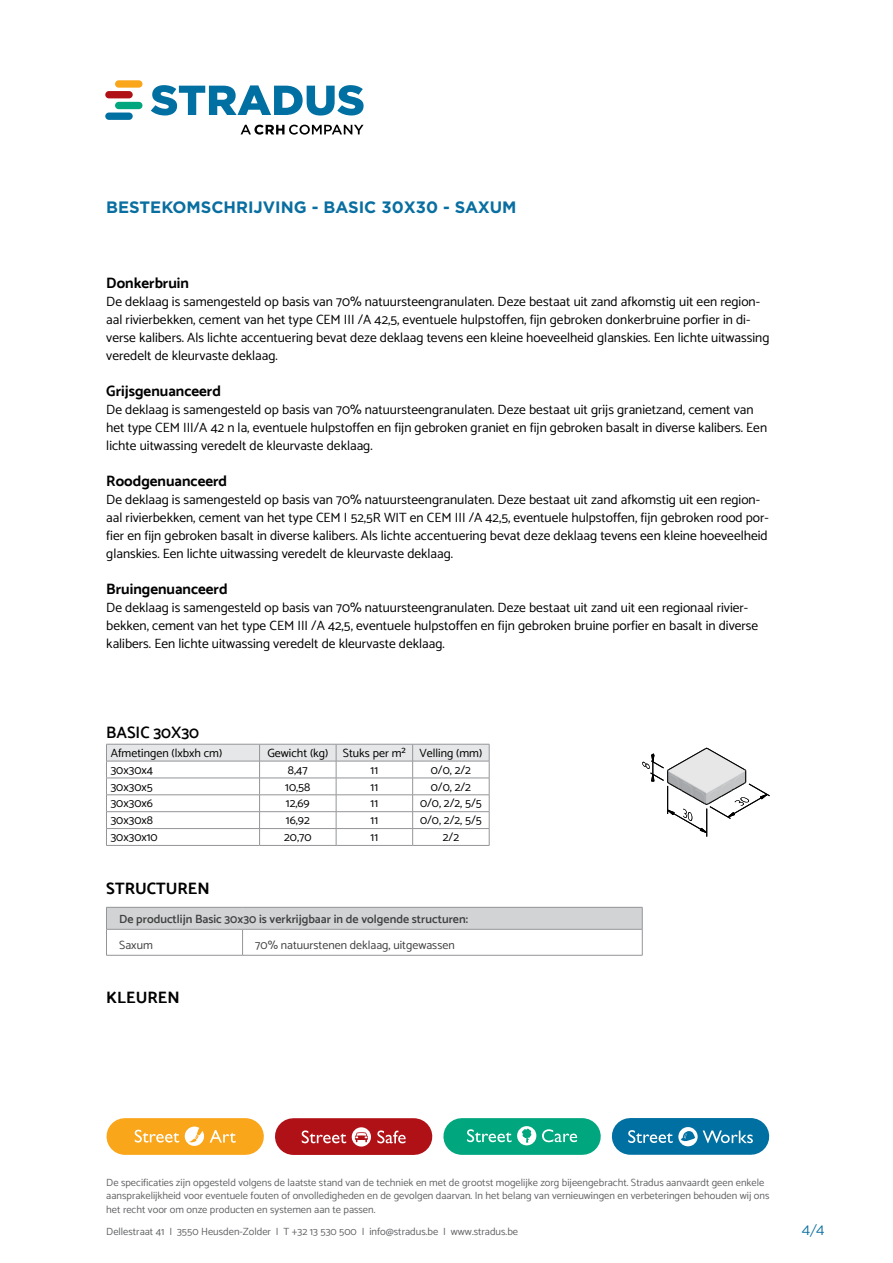
<style>
.page{position:relative;width:893px;height:1263px;background:#fff}
.page>*{position:absolute;margin:0;border:0;box-sizing:border-box;transform-origin:0 0}
.t1{font:700 16.5px "Gotham";color:#096ea0}
.t2{font:700 16.5px "Catamaran";color:#000}
.t3{font:600 16.5px "Catamaran";color:#000}
.t4{font:700 15px "Catamaran";color:#000}
.t5{font:13.5px/18px "Catamaran";color:#000}
.t6{font:13.5px "Gotham";color:#096ea0}
.t7{font:12px "Catamaran";color:#000}
.t8{font:600 12px "Catamaran";color:#414142}
.t9{font:12px "Catamaran";color:#414142}
.t10{font:10.5px/13.5px "Catamaran";color:#636466}
</style>
<div class="page">
<hr style="left:106px;top:845px;width:154px;height:1px;background:#939598">
<hr style="left:260px;top:845px;width:76px;height:1px;background:#939598">
<hr style="left:336px;top:845px;width:77px;height:1px;background:#939598">
<hr style="left:413px;top:845px;width:76px;height:1px;background:#939598">
<svg style="left:106px;top:744px;width:384px;height:101px"></svg>
<hr style="left:106px;top:955px;width:137px;height:1px;background:#939598">
<hr style="left:243px;top:955px;width:399px;height:1px;background:#939598">
<svg style="left:106px;top:907px;width:537px;height:48px"></svg>
<svg style="left:642px;top:748px;width:128px;height:89px"></svg>
<div style="left:630px;top:1118px;width:121px;height:37px;background:#006fa1"></div>
<svg style="left:628px;top:1127px;width:125px;height:19px"></svg>
<div style="left:462px;top:1118px;width:120px;height:37px;background:#00a77e"></div>
<svg style="left:542px;top:1129px;width:35px;height:13px"></svg>
<svg style="left:467px;top:1126px;width:69px;height:19px"></svg>
<div style="left:293px;top:1118px;width:121px;height:37px;background:#b01116"></div>
<svg style="left:352px;top:1127px;width:19px;height:19px"></svg>
<svg style="left:377px;top:1130px;width:29px;height:13px"></svg>
<svg style="left:302px;top:1130px;width:44px;height:13px"></svg>
<div style="left:125px;top:1118px;width:120px;height:37px;background:#faa61a"></div>
<svg style="left:185px;top:1126px;width:19px;height:20px"></svg>
<svg style="left:135px;top:1130px;width:44px;height:12px"></svg>
<svg style="left:210px;top:1130px;width:26px;height:13px"></svg>
<svg style="left:151px;top:85px;width:213px;height:31px"></svg>
<div style="left:115px;top:80px;width:27px;height:8px;background:#faa61a;border-radius:4px"></div>
<div style="left:105px;top:91px;width:28px;height:7px;background:#b01116;border-radius:4px"></div>
<div style="left:105px;top:113px;width:28px;height:7px;background:#006fa1;border-radius:4px"></div>
<div style="left:115px;top:102px;width:27px;height:7px;background:#00a77e;border-radius:4px"></div>
<svg style="left:241px;top:125px;width:123px;height:10px"></svg>
<p class="t1" style="left:106px;top:196px;width:412px">BESTEKOMSCHRIJVING - BASIC 30X30 - SAXUM</p>
<p class="t4" style="left:106px;top:274px;width:84px">Donkerbruin</p>
<p class="t5" style="left:106px;top:292px;width:665px">De deklaag is samengesteld op basis van 70% natuursteengranulaten. Deze bestaat uit zand afkomstig uit een region&shy;aal rivierbekken, cement van het type CEM III /A 42,5, eventuele hulpstoffen, fijn gebroken donkerbruine porfier in di&shy;verse kalibers. Als lichte accentuering bevat deze deklaag tevens een kleine hoeveelheid glanskies. Een lichte uitwassing veredelt de kleurvaste deklaag.</p>
<p class="t4" style="left:106px;top:382px;width:116px">Grijsgenuanceerd</p>
<p class="t5" style="left:106px;top:400px;width:662px">De deklaag is samengesteld op basis van 70% natuursteengranulaten. Deze bestaat uit grijs granietzand, cement van het type CEM III/A 42 n la, eventuele hulpstoffen en fijn gebroken graniet en fijn gebroken basalt in diverse kalibers. Een lichte uitwassing veredelt de kleurvaste deklaag.</p>
<p class="t4" style="left:106px;top:472px;width:122px">Roodgenuanceerd</p>
<p class="t5" style="left:106px;top:490px;width:664px">De deklaag is samengesteld op basis van 70% natuursteengranulaten. Deze bestaat uit zand afkomstig uit een region&shy;aal rivierbekken, cement van het type CEM I 52,5R WIT en CEM III /A 42,5, eventuele hulpstoffen, fijn gebroken rood por&shy;fier en fijn gebroken basalt in diverse kalibers. Als lichte accentuering bevat deze deklaag tevens een kleine hoeveelheid glanskies. Een lichte uitwassing veredelt de kleurvaste deklaag.</p>
<p class="t4" style="left:106px;top:580px;width:123px">Bruingenuanceerd</p>
<p class="t5" style="left:106px;top:598px;width:653px">De deklaag is samengesteld op basis van 70% natuursteengranulaten. Deze bestaat uit zand uit een regionaal rivier&shy;bekken, cement van het type CEM III /A 42,5, eventuele hulpstoffen en fijn gebroken bruine porfier en basalt in diverse kalibers. Een lichte uitwassing veredelt de kleurvaste deklaag.</p>
<p class="t3" style="left:106px;top:723px;width:94px">Basic 30x30</p>
<p class="t7" style="left:111px;top:744px;width:113px">Afmetingen (lxbxh cm)</p>
<p class="t7" style="left:267px;top:744px;width:216px">Gewicht (kg) Stuks per m² Velling (mm)</p>
<p class="t7" style="left:111px;top:760px;width:44px">30x30x4</p>
<p class="t7" style="left:288px;top:760px;width:21px">8,47</p>
<p class="t7" style="left:371px;top:760px;width:9px">11</p>
<p class="t7" style="left:431px;top:760px;width:42px">0/0, 2/2</p>
<p class="t7" style="left:111px;top:777px;width:44px">30x30x5</p>
<p class="t7" style="left:285px;top:777px;width:27px">10,58</p>
<p class="t7" style="left:371px;top:777px;width:9px">11</p>
<p class="t7" style="left:431px;top:777px;width:42px">0/0, 2/2</p>
<p class="t7" style="left:111px;top:794px;width:44px">30x30x6</p>
<p class="t7" style="left:286px;top:794px;width:25px">12,69</p>
<p class="t7" style="left:371px;top:794px;width:9px">11</p>
<p class="t7" style="left:420px;top:794px;width:63px">0/0, 2/2, 5/5</p>
<p class="t7" style="left:111px;top:811px;width:44px">30x30x8</p>
<p class="t7" style="left:286px;top:811px;width:25px">16,92</p>
<p class="t7" style="left:371px;top:811px;width:9px">11</p>
<p class="t7" style="left:420px;top:811px;width:63px">0/0, 2/2, 5/5</p>
<p class="t7" style="left:111px;top:828px;width:48px">30x30x10</p>
<p class="t7" style="left:284px;top:828px;width:29px">20,70</p>
<p class="t7" style="left:371px;top:828px;width:9px">11</p>
<p class="t7" style="left:443px;top:828px;width:18px">2/2</p>
<p class="t2" style="left:106px;top:878px;width:105px">Structuren</p>
<p class="t8" style="left:119px;top:912px;width:350px">De productlijn Basic 30x30 is verkrijgbaar in de volgende structuren:</p>
<p class="t9" style="left:119px;top:936px;width:35px">Saxum</p>
<p class="t9" style="left:255px;top:936px;width:201px">70% natuurstenen deklaag, uitgewassen</p>
<p class="t2" style="left:106px;top:988px;width:75px">Kleuren</p>
<p class="t10" style="left:106px;top:1175px;width:665px">De specificaties zijn opgesteld volgens de laatste stand van de techniek en met de grootst mogelijke zorg bijeengebracht. Stradus aanvaardt geen enkele aansprakelijkheid voor eventuele fouten of onvolledigheden en de gevolgen daarvan. In het belang van vernieuwingen en verbeteringen behouden wij ons het recht voor om onze producten en systemen aan te passen.</p>
<p class="t10" style="left:106px;top:1224px;width:413px">Dellestraat 41 I 3550 Heusden-Zolder I T +32 13 530 500 I info@stradus.be I www.stradus.be</p>
<p class="t6" style="left:810px;top:1221px;width:16px">/4</p>
</div>
